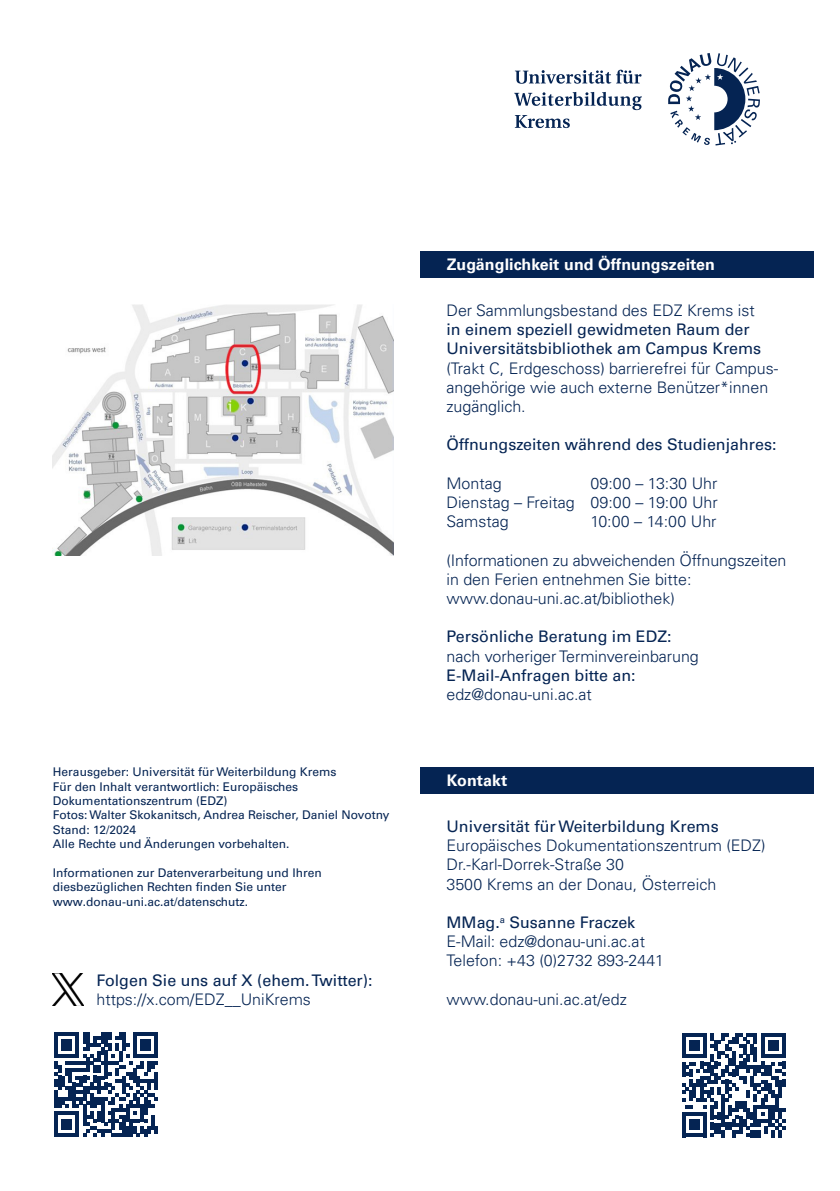
<style>
.page{position:relative;width:840px;height:1191px;background:#fff}
.page>*{position:absolute;margin:0;border:0;box-sizing:border-box;transform-origin:0 0}
.Fließtext{font:300 16px/19.2px "Univers LT Pro 45";color:#052453}
.Fließtext-2{font:16px/19.2px "Univers LT Pro 55 Roman";color:#052453}
.Zwischentitel_Balken_weiß{font:700 16px "Univers LT Pro 65";letter-spacing:.005em;color:#fff}
.Impressum{font:12px/14.4px "Univers LT Pro 55 Roman";color:#052453}
.s1{font-family:"Univers LT Pro 45";font-weight:300}
.s2{font-family:"Univers LT Pro 55 Roman";font-weight:400}
</style>
<div class="page">
<svg style="left:668px;top:53px;width:91px;height:92px"></svg>
<svg style="left:514px;top:70px;width:127px;height:14px"></svg>
<svg style="left:514px;top:92px;width:127px;height:36px"></svg>
<svg style="left:682px;top:1033px;width:103px;height:104px"></svg>
<img style="left:53px;top:974px;width:31px;height:31px">
<svg style="left:54px;top:1136px;width:94px;height:1px"></svg>
<svg style="left:54px;top:1032px;width:104px;height:104px"></svg>
<div style="left:420px;top:251px;width:393px;height:27px;background:#052453"></div>
<div style="left:420px;top:767px;width:393px;height:27px;background:#052453"></div>
<img style="left:53px;top:304px;width:340px;height:252px">
<p class="Impressum" style="left:53px;top:764px;width:285px">Herausgeber: Universität für Weiterbildung Krems</p>
<p class="Impressum" style="left:53px;top:778px;width:246px">Für den Inhalt verantwortlich: Europäisches<br>Dokumentationszentrum (EDZ)</p>
<p class="Impressum" style="left:53px;top:807px;width:338px">Fotos: Walter Skokanitsch, Andrea Reischer, Daniel Novotny</p>
<p class="Impressum" style="left:53px;top:822px;width:85px">Stand: 12/2024</p>
<p class="Impressum" style="left:53px;top:836px;width:238px">Alle Rechte und Änderungen vorbehalten.</p>
<p class="Impressum" style="left:53px;top:865px;width:270px">Informationen zur Datenverarbeitung und Ihren diesbezüglichen Rechten finden Sie unter www.donau-uni.ac.at/datenschutz.</p>
<p class="Fließtext-2" style="left:96px;top:969px;width:277px">Folgen Sie uns auf X (ehem. Twitter): <span class="s1">https://x.com/EDZ__UniKrems</span></p>
<h3 class="Zwischentitel_Balken_weiß" style="left:446px;top:253px;width:270px">Zugänglichkeit und Öffnungszeiten</h3>
<p class="Fließtext" style="left:446px;top:300px;width:333px">Der Sammlungsbestand des EDZ Krems ist<br><span class="s2">in einem speziell gewidmeten Raum der Universitätsbibliothek am Campus Krems </span>(Trakt C, Erdgeschoss) barrierefrei für Campus&shy;angehörige wie auch externe Benützer*innen zugänglich.</p>
<p class="Fließtext-2" style="left:446px;top:434px;width:331px">Öffnungszeiten während des Studienjahres:</p>
<p class="Fließtext" style="left:446px;top:473px;width:57px">Montag</p>
<p class="Fließtext" style="left:590px;top:473px;width:128px">09:00 – 13:30 Uhr</p>
<p class="Fließtext" style="left:446px;top:492px;width:273px">Dienstag – Freitag 09:00 – 19:00 Uhr</p>
<p class="Fließtext" style="left:446px;top:511px;width:64px">Samstag</p>
<p class="Fließtext" style="left:590px;top:511px;width:127px">10:00 – 14:00 Uhr</p>
<p class="Fließtext" style="left:446px;top:550px;width:341px">(Informationen zu abweichenden Öffnungszeiten in den Ferien entnehmen Sie bitte: www.donau-uni.ac.at/bibliothek)</p>
<p class="Fließtext" style="left:446px;top:626px;width:254px"><span class="s2">Persönliche Beratung im EDZ: </span>nach vorheriger Terminvereinbarung</p>
<p class="Fließtext-2" style="left:446px;top:665px;width:190px">E-Mail-Anfragen bitte an: <span class="s1">edz@donau-uni.ac.at</span></p>
<h3 class="Zwischentitel_Balken_weiß" style="left:446px;top:769px;width:62px">Kontakt</h3>
<p class="Fließtext-2" style="left:446px;top:816px;width:273px">Universität für Weiterbildung Krems</p>
<p class="Fließtext" style="left:446px;top:835px;width:320px">Europäisches Dokumentationszentrum (EDZ)</p>
<p class="Fließtext" style="left:446px;top:854px;width:179px">Dr.-Karl-Dorrek-Straße 30</p>
<p class="Fließtext" style="left:446px;top:874px;width:271px">3500 Krems an der Donau, Österreich</p>
<p class="Fließtext-2" style="left:446px;top:912px;width:190px">MMag.<sup>a</sup> Susanne Fraczek</p>
<p class="Fließtext" style="left:446px;top:931px;width:200px">E-Mail: edz@donau-uni.ac.at</p>
<p class="Fließtext" style="left:446px;top:950px;width:219px">Telefon: +43 (0)2732 893-2441</p>
<p class="Fließtext" style="left:446px;top:989px;width:182px">www.donau-uni.ac.at/edz</p>
</div>
